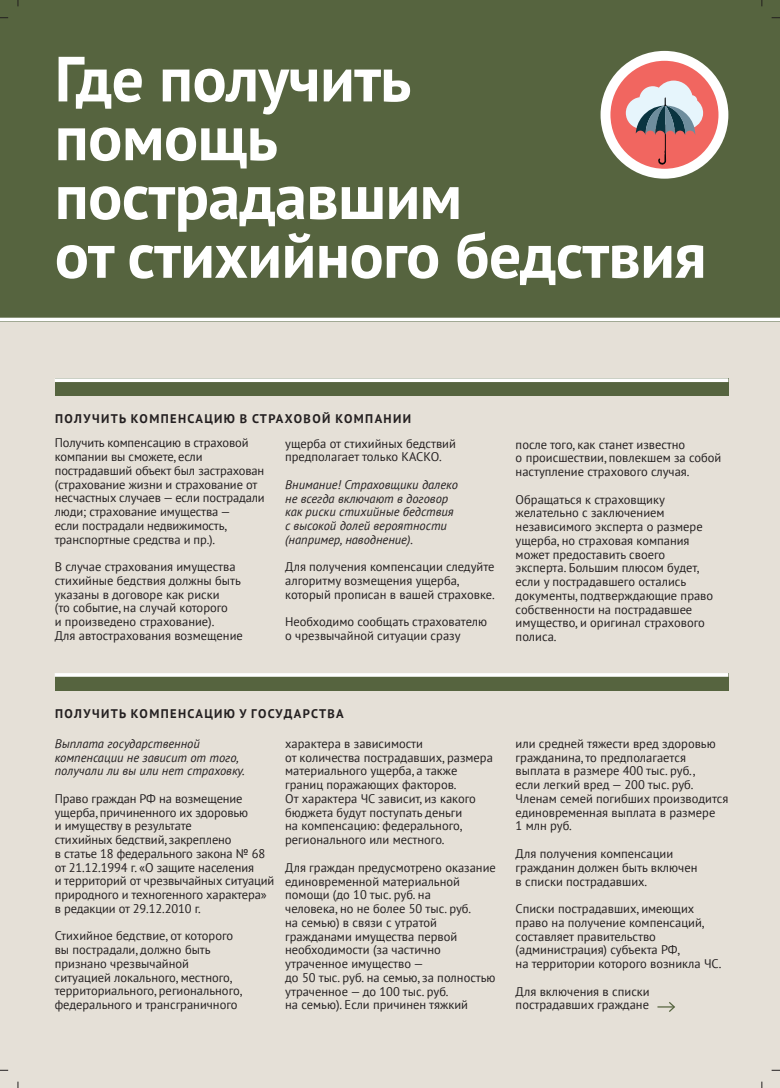
<style>
.page{position:relative;width:780px;height:1088px;background:#e5e0d7}
.page>*{position:absolute;margin:0;border:0;box-sizing:border-box;transform-origin:0 0}
.t1{font:700 63.75px/58.8px "PT Sans";letter-spacing:-.01em;color:#fff}
.t2{font:12.5px/13.8px "PT Sans";color:#231f20}
.t3{font:italic 12.5px/13.8px "PT Sans";color:#231f20}
.t4{font:700 12.5px "PT Sans";letter-spacing:.11em;color:#231f20}
</style>
<div class="page">
<div style="left:0;top:0;width:780px;height:321px;background:#56643f"></div>
<hr style="left:0;top:318px;width:780px;height:3px;background:#fff">
<div style="left:55px;top:378px;width:673px;height:18px;background:#56643f"></div>
<svg style="left:55px;top:378px;width:673px;height:4px;background:#f2f3f0"></svg>
<div style="left:55px;top:673px;width:673px;height:18px;background:#56643f"></div>
<svg style="left:55px;top:673px;width:673px;height:4px;background:#f4f5f3"></svg>
<svg style="left:606px;top:57px;width:116px;height:116px;background:#f38480"></svg>
<svg style="left:625px;top:81px;width:78px;height:84px;background:#cc9193"></svg>
<div style="left:600px;top:51px;width:128px;height:128px;border:10px solid #fff;border-radius:50%"></div>
<svg style="left:657px;top:1002px;width:18px;height:10px"></svg>
<h1 class="t1" style="left:55px;top:48px;width:653px">Где получить<br>помощь<br>пострадавшим<br>от стихийного бедствия</h1>
<p class="t4" style="left:55px;top:410px;width:357px">ПОЛУЧИТЬ КОМПЕНСАЦИЮ В СТРАХОВОЙ КОМПАНИИ</p>
<p class="t2" style="left:55px;top:436px;width:211px">Получить компенсацию в страховой компании вы сможете, если пострадавший объект был застрахован (страхование жизни и страхование от несчастных случаев — если пострадали люди; страхование имущества —<br>если пострадали недвижимость, транспортные средства и пр.).</p>
<p class="t2" style="left:55px;top:559px;width:190px">В случае страхования имущества стихийные бедствия должны быть указаны в договоре как риски<br>(то событие, на случай которого<br>и произведено страхование).<br>Для автострахования возмещение</p>
<p class="t2" style="left:285px;top:436px;width:172px">ущерба от стихийных бедствий предполагает только КАСКО.</p>
<p class="t3" style="left:285px;top:477px;width:174px">Внимание! Страховщики далеко не всегда включают в договор как риски стихийные бедствия с высокой долей вероятности (например, наводнение).</p>
<p class="t2" style="left:285px;top:560px;width:211px">Для получения компенсации следуйте алгоритму возмещения ущерба, который прописан в вашей страховке.</p>
<p class="t2" style="left:285px;top:615px;width:203px">Необходимо сообщать страхователю о чрезвычайной ситуации сразу</p>
<p class="t2" style="left:515px;top:437px;width:207px">после того, как станет известно<br>о происшествии, повлекшем за собой наступление страхового случая.</p>
<p class="t2" style="left:515px;top:492px;width:199px">Обращаться к страховщику желательно с заключением независимого эксперта о размере ущерба, но страховая компания может предоставить своего эксперта. Большим плюсом будет, если у пострадавшего остались документы, подтверждающие право собственности на пострадавшее имущество, и оригинал страхового полиса.</p>
<p class="t4" style="left:55px;top:705px;width:290px">ПОЛУЧИТЬ КОМПЕНСАЦИЮ У ГОСУДАРСТВА</p>
<p class="t3" style="left:55px;top:736px;width:191px">Выплата государственной компенсации не зависит от того, получали ли вы или нет страховку.</p>
<p class="t2" style="left:55px;top:791px;width:221px">Право граждан РФ на возмещение ущерба, причиненного их здоровью<br>и имуществу в результате<br>стихийных бедствий, закреплено<br>в статье 18 федерального закона № 68 от 21.12.1994 г. «О защите населения<br>и территорий от чрезвычайных ситуаций природного и техногенного характера» в редакции от 29.12.2010 г.</p>
<p class="t2" style="left:55px;top:929px;width:189px">Стихийное бедствие, от которого вы пострадали, должно быть признано чрезвычайной ситуацией локального, местного, территориального, регионального, федерального и трансграничного</p>
<p class="t2" style="left:285px;top:736px;width:209px">характера в зависимости<br>от количества пострадавших, размера материального ущерба, а также границ поражающих факторов.<br>От характера ЧС зависит, из какого бюджета будут поступать деньги<br>на компенсацию: федерального, регионального или местного.</p>
<p class="t2" style="left:285px;top:860px;width:212px">Для граждан предусмотрено оказание единовременной материальной помощи (до 10 тыс. руб. на<br>человека, но не более 50 тыс. руб.<br>на семью) в связи с утратой гражданами имущества первой необходимости (за частично утраченное имущество —<br>до 50 тыс. руб. на семью, за полностью утраченное — до 100 тыс. руб.<br>на семью). Если причинен тяжкий</p>
<p class="t2" style="left:515px;top:736px;width:214px">или средней тяжести вред здоровью гражданина, то предполагается выплата в размере 400 тыс. руб.,<br>если легкий вред — 200 тыс. руб.<br>Членам семей погибших производится единовременная выплата в размере<br>1 млн руб.</p>
<p class="t2" style="left:515px;top:846px;width:183px">Для получения компенсации гражданин должен быть включен в списки пострадавших.</p>
<p class="t2" style="left:515px;top:901px;width:207px">Списки пострадавших, имеющих право на получение компенсаций, составляет правительство (администрация) субъекта РФ,<br>на территории которого возникла ЧС.</p>
<p class="t2" style="left:515px;top:984px;width:136px">Для включения в списки пострадавших граждане</p>
</div>
